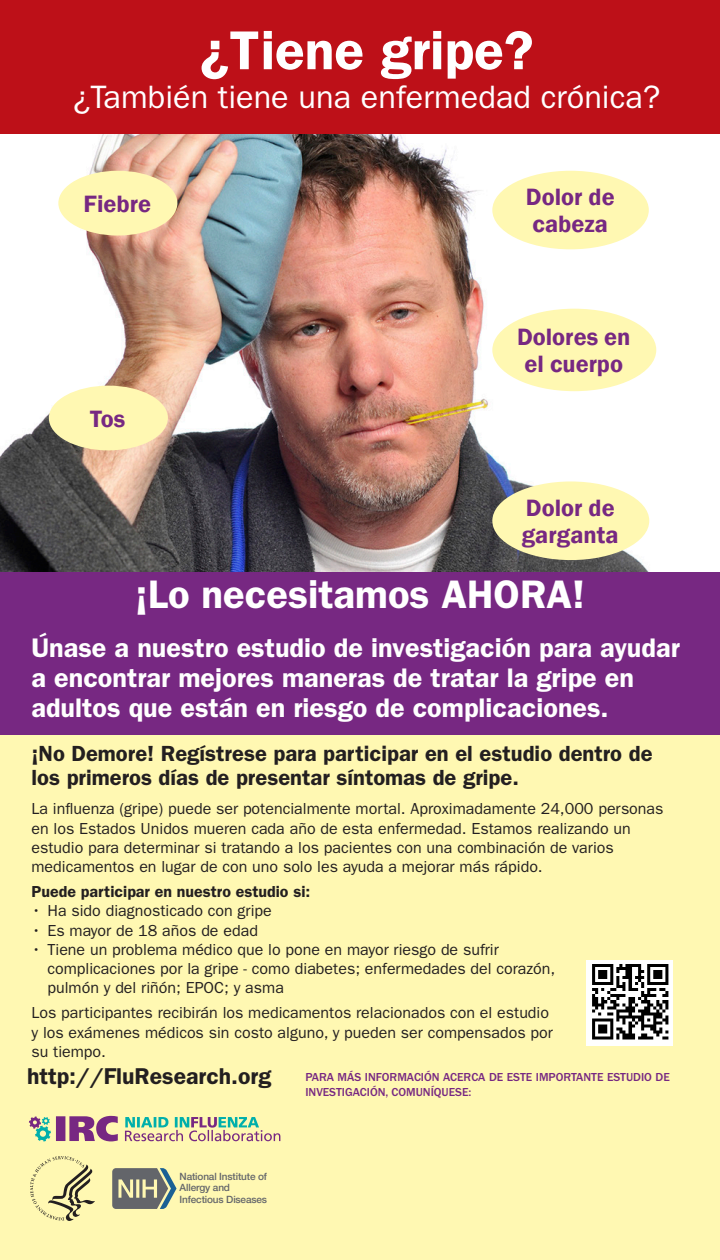
<style>
.page{position:relative;width:720px;height:1260px;background:#fff}
.page>*{position:absolute;margin:0;border:0;box-sizing:border-box;transform-origin:0 0}
.t1{font:600 55px "ITC Franklin Gothic Std";color:#fff}
.t2{font:600 40px "ITC Franklin Gothic Std";color:#fff}
.t3{font:32.5px "ITC Franklin Gothic Std";color:#fff}
.t4{font:600 27px/30px "ITC Franklin Gothic Std";color:#fff}
.t5{font:600 24.3px/27px "Franklin Gothic";color:#772882}
.t6{font:600 23px "ITC Franklin Gothic Std";color:#231f20}
.t7{font:600 22px/24px "ITC Franklin Gothic Std";color:#231f20}
.t8{font:16px/19.2px "ITC Franklin Gothic Std";color:#231f20}
.t9{font:600 16px "ITC Franklin Gothic Std";color:#231f20}
.t10{font:500 12px/14.4px "ITC Franklin Gothic Std";color:#772882}
.t11{font:500 10px/11.8px "Helvetica Neue LT";letter-spacing:-.015em;color:#63656a}
</style>
<div class="page">
<img style="left:0;top:134px;width:652px;height:438px">
<div style="left:0;top:572px;width:720px;height:98px;background:#772882"></div>
<div style="left:0;top:718px;width:720px;height:542px;background:#fff8b2"></div>
<div style="left:0;top:670px;width:720px;height:65px;background:#772882"></div>
<div style="left:0;top:0;width:720px;height:134px;background:#bd1018"></div>
<div style="left:58px;top:171px;width:119px;height:65px;background:#fff8b2;border-radius:50%"></div>
<div style="left:49px;top:386px;width:119px;height:64px;background:#fff8b2;border-radius:50%"></div>
<div style="left:492px;top:481px;width:157px;height:79px;background:#fff8b2;border-radius:50%"></div>
<div style="left:492px;top:171px;width:157px;height:78px;background:#fff8b2;border-radius:50%"></div>
<div style="left:492px;top:309px;width:164px;height:82px;background:#fff8b2;border-radius:50%"></div>
<svg style="left:29px;top:1116px;width:89px;height:26px"></svg>
<svg style="left:125px;top:1117px;width:155px;height:24px"></svg>
<svg style="left:112px;top:1168px;width:65px;height:41px"></svg>
<svg style="left:30px;top:1156px;width:65px;height:65px"></svg>
<img style="left:587px;top:960px;width:85px;height:86px">
<p class="t1" style="left:200px;top:18px;width:335px">¿Tiene gripe?</p>
<p class="t3" style="left:73px;top:79px;width:589px">¿También tiene una enfermedad crónica?</p>
<p class="t5" style="left:84px;top:190px;width:69px">Fiebre</p>
<p class="t5" style="left:90px;top:405px;width:37px">Tos</p>
<p class="t5" style="left:526px;top:184px;width:90px">Dolor de cabeza</p>
<p class="t5" style="left:517px;top:324px;width:115px;text-align:center">Dolores en el cuerpo</p>
<p class="t5" style="left:522px;top:494px;width:98px">Dolor de garganta</p>
<p class="t2" style="left:135px;top:571px;width:451px">¡Lo necesitamos AHORA!</p>
<p class="t4" style="left:32px;top:633px;width:650px">Únase a nuestro estudio de investigación para ayudar a encontrar mejores maneras de tratar la gripe en adultos que están en riesgo de complicaciones.</p>
<p class="t7" style="left:32px;top:742px;width:623px">¡No Demore! Regístrese para participar en el estudio dentro de los primeros días de presentar síntomas de gripe.</p>
<p class="t8" style="left:32px;top:800px;width:634px">La influenza (gripe) puede ser potencialmente mortal. Aproximadamente 24,000 personas en los Estados Unidos mueren cada año de esta enfermedad. Estamos realizando un estudio para determinar si tratando a los pacientes con una combinación de varios medicamentos en lugar de con uno solo les ayuda a mejorar más rápido.</p>
<p class="t9" style="left:32px;top:882px;width:280px">Puede participar en nuestro estudio si:</p>
<p class="t8" style="left:32px;top:902px;width:242px">• Ha sido diagnosticado con gripe</p>
<p class="t8" style="left:32px;top:921px;width:228px">• Es mayor de 18 años de edad</p>
<p class="t8" style="left:48px;top:940px;width:509px;text-indent:-16px">• Tiene un problema médico que lo pone en mayor riesgo de sufrir complicaciones por la gripe - como diabetes; enfermedades del corazón, pulmón y del riñón; EPOC; y asma</p>
<p class="t8" style="left:32px;top:1004px;width:523px">Los participantes recibirán los medicamentos relacionados con el estudio y los exámenes médicos sin costo alguno, y pueden ser compensados por su tiempo.</p>
<p class="t6" style="left:27px;top:1062px;width:246px">http://FluResearch.org</p>
<p class="t10" style="left:305px;top:1070px;width:366px">PARA MÁS INFORMACIÓN ACERCA DE ESTE IMPORTANTE ESTUDIO DE<br>INVESTIGACIÓN, COMUNÍQUESE:</p>
<p class="t11" style="left:180px;top:1170px;width:89px">National Institute of<br>Allergy and<br>Infectious Diseases</p>
</div>
